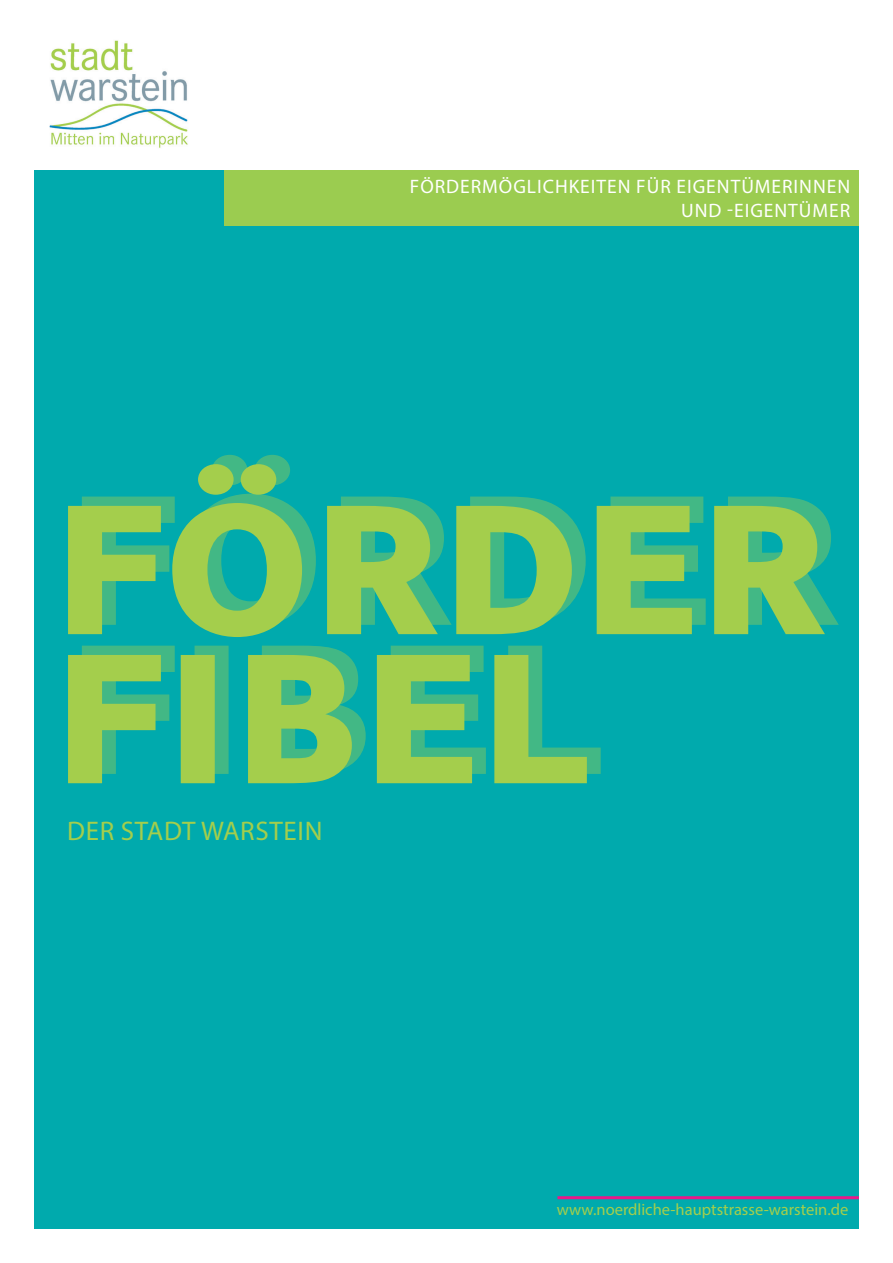
<style>
.page{position:relative;width:893px;height:1263px;background:#fff}
.page>*{position:absolute;margin:0;border:0;box-sizing:border-box;transform-origin:0 0}
.Headline_mit_Linie{font:27px "Myriad Pro";letter-spacing:.025em;color:#a4ce4c}
.t1{font:19.5px "Myriad Pro";letter-spacing:.05em;color:#fff}
.t2{font:16.5px "Myriad Pro";color:#a4ce4c}
</style>
<div class="page">
<img style="left:49px;top:40px;width:139px;height:108px">
<div style="left:34px;top:170px;width:825px;height:1059px;background:#00aaad"></div>
<div style="left:225px;top:170px;width:634px;height:55px;background:#9bcc50"></div>
<svg style="left:68px;top:655px;width:519px;height:128px;fill:#a4ce4c"></svg>
<svg style="left:68px;top:505px;width:757px;height:132px"></svg>
<hr style="left:557px;top:1196px;width:302px;height:3px;background:#ea188a">
<svg style="left:82px;top:646px;width:519px;height:128px"></svg>
<svg style="left:82px;top:455px;width:757px;height:173px"></svg>
<p class="t1" style="left:410px;top:175px;width:442px">FÖRDERMÖGLICHKEITEN FÜR EIGENTÜMERINNEN</p>
<p class="t1" style="left:681px;top:198px;width:171px">UND -EIGENTÜMER</p>
<p class="Headline_mit_Linie" style="left:67px;top:815px;width:257px">DER STADT WARSTEIN</p>
<p class="t2" style="left:557px;top:1199px;width:293px">www.noerdliche-hauptstrasse-warstein.de</p>
</div>
